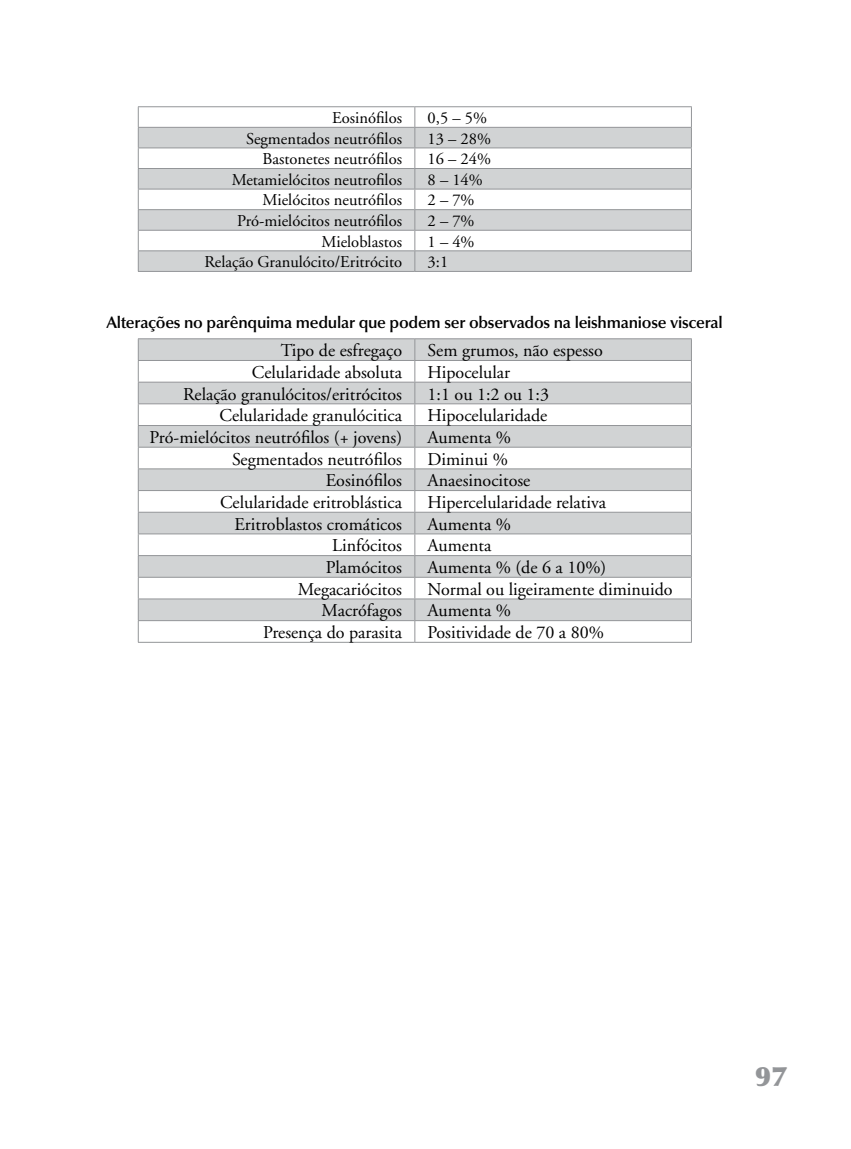
<style>
.page{position:relative;width:851px;height:1149px;background:#fff}
.page>*{position:absolute;margin:0;border:0;box-sizing:border-box;transform-origin:0 0}
.t1{font:900 27px "Optima";color:#939598}
.t2{font:18px "Adobe Garamond";color:#000}
.t3{font:16.5px "Adobe Garamond";color:#000}
.t4{font:600 16.5px "Optima";letter-spacing:-.015em;color:#000}
</style>
<div class="page">
<svg style="left:139px;top:128px;width:552px;height:143px;fill:#d1d3d4"></svg>
<hr style="left:138px;top:106px;width:277px;height:1px;background:#939598">
<hr style="left:415px;top:106px;width:276px;height:1px;background:#939598">
<hr style="left:138px;top:127px;width:277px;height:1px;background:#939598">
<hr style="left:415px;top:127px;width:276px;height:1px;background:#939598">
<hr style="left:138px;top:147px;width:277px;height:1px;background:#939598">
<hr style="left:415px;top:147px;width:276px;height:1px;background:#939598">
<hr style="left:138px;top:168px;width:277px;height:1px;background:#939598">
<hr style="left:415px;top:168px;width:276px;height:1px;background:#939598">
<hr style="left:138px;top:189px;width:277px;height:1px;background:#939598">
<hr style="left:415px;top:189px;width:276px;height:1px;background:#939598">
<hr style="left:138px;top:209px;width:277px;height:1px;background:#939598">
<hr style="left:415px;top:209px;width:276px;height:1px;background:#939598">
<hr style="left:138px;top:230px;width:277px;height:1px;background:#939598">
<hr style="left:415px;top:230px;width:276px;height:1px;background:#939598">
<hr style="left:138px;top:250px;width:277px;height:1px;background:#939598">
<svg style="left:138px;top:107px;width:1px;height:164px"></svg>
<hr style="left:415px;top:250px;width:276px;height:1px;background:#939598">
<svg style="left:414px;top:107px;width:1px;height:164px"></svg>
<svg style="left:691px;top:107px;width:1px;height:164px"></svg>
<hr style="left:138px;top:271px;width:277px;height:1px;background:#939598">
<hr style="left:415px;top:271px;width:276px;height:1px;background:#939598">
<svg style="left:139px;top:339px;width:552px;height:281px;fill:#d1d3d4"></svg>
<hr style="left:138px;top:338px;width:277px;height:1px;background:#939598">
<hr style="left:415px;top:338px;width:276px;height:1px;background:#939598">
<hr style="left:138px;top:360px;width:277px;height:1px;background:#939598">
<hr style="left:415px;top:360px;width:276px;height:1px;background:#939598">
<hr style="left:138px;top:381px;width:277px;height:1px;background:#939598">
<hr style="left:415px;top:381px;width:276px;height:1px;background:#939598">
<hr style="left:138px;top:403px;width:277px;height:1px;background:#939598">
<hr style="left:415px;top:403px;width:276px;height:1px;background:#939598">
<hr style="left:138px;top:425px;width:277px;height:1px;background:#939598">
<hr style="left:415px;top:425px;width:276px;height:1px;background:#939598">
<hr style="left:138px;top:446px;width:277px;height:1px;background:#939598">
<hr style="left:415px;top:446px;width:276px;height:1px;background:#939598">
<hr style="left:138px;top:468px;width:277px;height:1px;background:#939598">
<hr style="left:415px;top:468px;width:276px;height:1px;background:#939598">
<hr style="left:138px;top:490px;width:277px;height:1px;background:#939598">
<hr style="left:415px;top:490px;width:276px;height:1px;background:#939598">
<hr style="left:138px;top:511px;width:277px;height:1px;background:#939598">
<hr style="left:415px;top:511px;width:276px;height:1px;background:#939598">
<hr style="left:138px;top:533px;width:277px;height:1px;background:#939598">
<hr style="left:415px;top:533px;width:276px;height:1px;background:#939598">
<hr style="left:138px;top:555px;width:277px;height:1px;background:#939598">
<hr style="left:415px;top:555px;width:276px;height:1px;background:#939598">
<hr style="left:138px;top:576px;width:277px;height:1px;background:#939598">
<hr style="left:415px;top:576px;width:276px;height:1px;background:#939598">
<hr style="left:138px;top:598px;width:277px;height:1px;background:#939598">
<hr style="left:415px;top:598px;width:276px;height:1px;background:#939598">
<hr style="left:138px;top:620px;width:277px;height:1px;background:#939598">
<svg style="left:138px;top:339px;width:1px;height:302px"></svg>
<hr style="left:415px;top:620px;width:276px;height:1px;background:#939598">
<svg style="left:414px;top:339px;width:1px;height:302px"></svg>
<svg style="left:691px;top:339px;width:1px;height:302px"></svg>
<hr style="left:138px;top:641px;width:277px;height:1px;background:#939598">
<hr style="left:415px;top:641px;width:276px;height:1px;background:#939598">
<p class="t3" style="left:332px;top:109px;width:71px">Eosinófilos</p>
<p class="t3" style="left:427px;top:109px;width:61px">0,5 – 5%</p>
<p class="t3" style="left:246px;top:130px;width:157px">Segmentados neutrófilos</p>
<p class="t3" style="left:427px;top:130px;width:65px">13 – 28%</p>
<p class="t3" style="left:262px;top:150px;width:141px">Bastonetes neutrófilos</p>
<p class="t3" style="left:427px;top:150px;width:65px">16 – 24%</p>
<p class="t3" style="left:232px;top:171px;width:172px">Metamielócitos neutrofilos</p>
<p class="t3" style="left:427px;top:171px;width:57px">8 – 14%</p>
<p class="t3" style="left:262px;top:191px;width:141px">Mielócitos neutrófilos</p>
<p class="t3" style="left:427px;top:191px;width:48px">2 – 7%</p>
<p class="t3" style="left:237px;top:212px;width:166px">Pró-mielócitos neutrófilos</p>
<p class="t3" style="left:427px;top:212px;width:48px">2 – 7%</p>
<p class="t3" style="left:321px;top:232px;width:82px">Mieloblastos</p>
<p class="t3" style="left:427px;top:232px;width:48px">1 – 4%</p>
<p class="t3" style="left:204px;top:253px;width:199px">Relação Granulócito/Eritrócito</p>
<p class="t3" style="left:427px;top:253px;width:22px">3:1</p>
<p class="t4" style="left:106px;top:313px;width:617px">Alterações no parênquima medular que podem ser observados na leishmaniose visceral</p>
<p class="t2" style="left:281px;top:341px;width:123px">Tipo de esfregaço</p>
<p class="t2" style="left:427px;top:341px;width:177px">Sem grumos, não espesso</p>
<p class="t2" style="left:252px;top:362px;width:152px">Celularidade absoluta</p>
<p class="t2" style="left:427px;top:362px;width:84px">Hipocelular</p>
<p class="t2" style="left:183px;top:384px;width:220px">Relação granulócitos/eritrócitos</p>
<p class="t2" style="left:427px;top:384px;width:123px">1:1 ou 1:2 ou 1:3</p>
<p class="t2" style="left:219px;top:406px;width:184px">Celularidade granulócitica</p>
<p class="t2" style="left:427px;top:406px;width:121px">Hipocelularidade</p>
<p class="t2" style="left:149px;top:427px;width:254px">Pró-mielócitos neutrófilos (+ jovens)</p>
<p class="t2" style="left:427px;top:427px;width:85px">Aumenta %</p>
<p class="t2" style="left:232px;top:449px;width:171px">Segmentados neutrófilos</p>
<p class="t2" style="left:427px;top:449px;width:82px">Diminui %</p>
<p class="t2" style="left:326px;top:471px;width:78px">Eosinófilos</p>
<p class="t2" style="left:427px;top:471px;width:104px">Anaesinocitose</p>
<p class="t2" style="left:220px;top:492px;width:183px">Celularidade eritroblástica</p>
<p class="t2" style="left:427px;top:492px;width:180px">Hipercelularidade relativa</p>
<p class="t2" style="left:234px;top:514px;width:169px">Eritroblastos cromáticos</p>
<p class="t2" style="left:427px;top:514px;width:85px">Aumenta %</p>
<p class="t2" style="left:332px;top:536px;width:71px">Linfócitos</p>
<p class="t2" style="left:427px;top:536px;width:65px">Aumenta</p>
<p class="t2" style="left:325px;top:557px;width:78px">Plamócitos</p>
<p class="t2" style="left:427px;top:557px;width:180px">Aumenta % (de 6 a 10%)</p>
<p class="t2" style="left:298px;top:579px;width:106px">Megacariócitos</p>
<p class="t2" style="left:427px;top:579px;width:246px">Normal ou ligeiramente diminuido</p>
<p class="t2" style="left:321px;top:601px;width:82px">Macrófagos</p>
<p class="t2" style="left:427px;top:601px;width:85px">Aumenta %</p>
<p class="t2" style="left:263px;top:622px;width:140px">Presença do parasita</p>
<p class="t2" style="left:427px;top:622px;width:178px">Positividade de 70 a 80%</p>
<h1 class="t1" style="left:755px;top:1059px;width:17px">97</h1>
</div>
